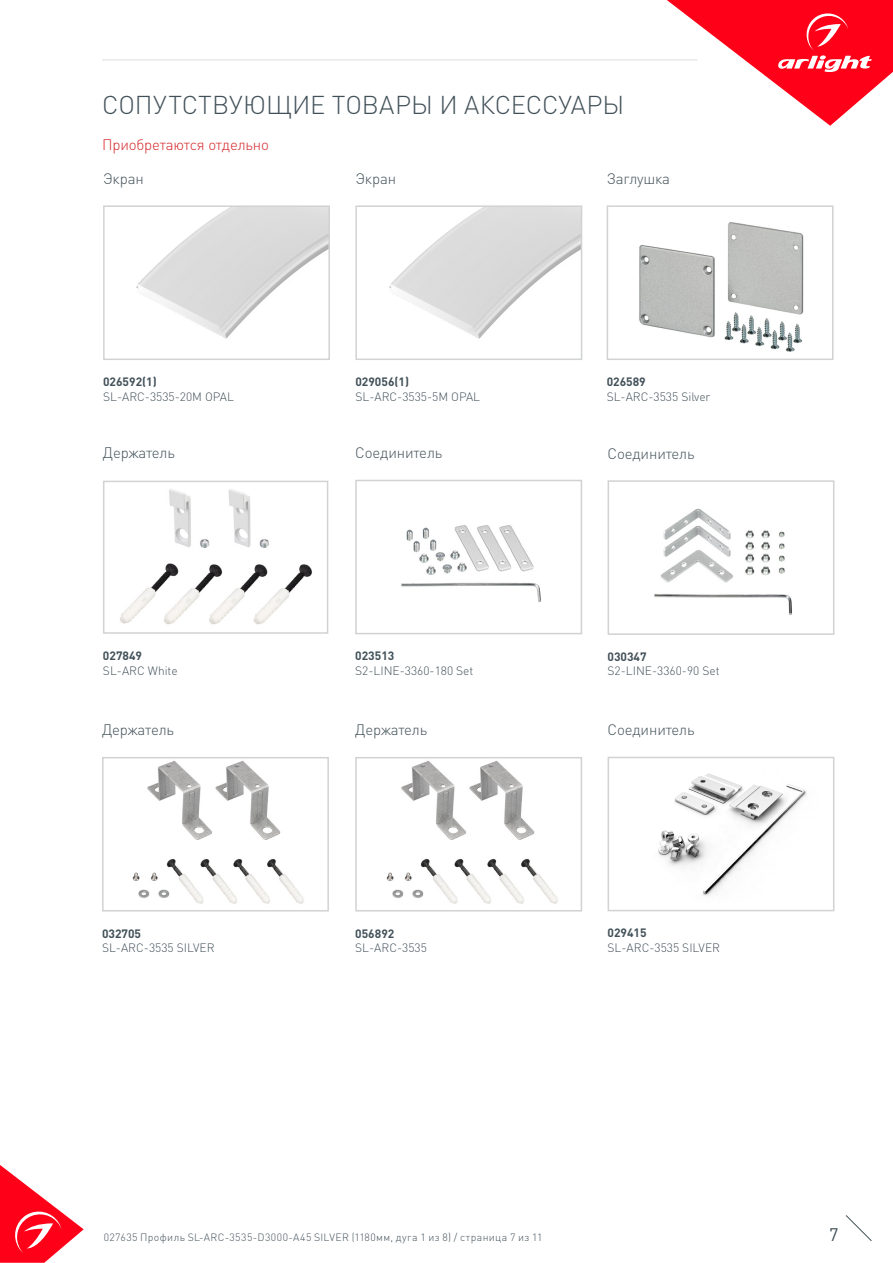
<style>
.page{position:relative;width:893px;height:1263px;background:#fff}
.page>*{position:absolute;margin:0;border:0;box-sizing:border-box;transform-origin:0 0}
.t1{font:300 25.5px "DIN Pro";color:#425159}
.t2{font:18px "DIN Pro";color:#425159}
.t3{font:300 15px "DIN Pro";letter-spacing:-.01em;color:#425159}
.t4{font:300 15px "DIN Pro";letter-spacing:-.01em;color:#d5262a}
.t5{font:300 12px "DIN Pro";color:#425159}
.t6{font:700 12px "DIN Pro";color:#425159}
.t7{font:300 10.5px "DIN Pro";letter-spacing:.04em;color:#425159}
</style>
<div class="page">
<svg style="left:0;top:1165px;width:84px;height:98px"></svg>
<svg style="left:845px;top:1215px;width:27px;height:26px"></svg>
<svg style="left:667px;top:0;width:226px;height:126px"></svg>
<hr style="left:102px;top:60px;width:595px;height:1px;background:#dcdddf">
<img style="left:639px;top:222px;width:165px;height:130px">
<div style="left:607px;top:205px;width:226px;height:155px;border:2px solid #d1d2d4"></div>
<img style="left:120px;top:489px;width:192px;height:136px">
<div style="left:103px;top:481px;width:225px;height:153px;border:2px solid #d1d2d4"></div>
<img style="left:136px;top:208px;width:191px;height:131px">
<div style="left:103px;top:205px;width:227px;height:155px;border:2px solid #d1d2d4"></div>
<img style="left:389px;top:208px;width:190px;height:131px">
<div style="left:355px;top:205px;width:227px;height:155px;border:2px solid #d1d2d4"></div>
<img style="left:658px;top:773px;width:149px;height:123px">
<div style="left:608px;top:757px;width:226px;height:154px;border:2px solid #d1d2d4"></div>
<img style="left:132px;top:761px;width:172px;height:143px">
<div style="left:102px;top:757px;width:227px;height:154px;border:2px solid #d1d2d4"></div>
<img style="left:386px;top:761px;width:172px;height:143px">
<div style="left:355px;top:757px;width:227px;height:154px;border:2px solid #d1d2d4"></div>
<img style="left:401px;top:525px;width:140px;height:77px">
<div style="left:355px;top:480px;width:227px;height:154px;border:2px solid #d1d2d4"></div>
<img style="left:654px;top:508px;width:138px;height:108px">
<div style="left:608px;top:480px;width:226px;height:155px;border:2px solid #d1d2d4"></div>
<p class="t1" style="left:102px;top:87px;width:524px">СОПУТСТВУЮЩИЕ ТОВАРЫ И АКСЕССУАРЫ</p>
<p class="t4" style="left:102px;top:134px;width:168px">Приобретаются отдельно</p>
<p class="t3" style="left:103px;top:168px;width:42px">Экран</p>
<p class="t3" style="left:355px;top:168px;width:42px">Экран</p>
<p class="t3" style="left:607px;top:168px;width:65px">Заглушка</p>
<p class="t6" style="left:103px;top:374px;width:55px">026592(1)</p>
<p class="t5" style="left:103px;top:388px;width:132px">SL-ARC-3535-20M OPAL</p>
<p class="t6" style="left:355px;top:374px;width:55px">029056(1)</p>
<p class="t5" style="left:355px;top:388px;width:126px">SL-ARC-3535-5M OPAL</p>
<p class="t6" style="left:607px;top:374px;width:41px">026589</p>
<p class="t5" style="left:607px;top:388px;width:105px">SL-ARC-3535 Silver</p>
<p class="t3" style="left:103px;top:442px;width:73px">Держатель</p>
<p class="t6" style="left:103px;top:648px;width:41px">027849</p>
<p class="t5" style="left:103px;top:662px;width:76px">SL-ARC White</p>
<p class="t3" style="left:355px;top:442px;width:89px">Соединитель</p>
<p class="t3" style="left:608px;top:443px;width:89px">Соединитель</p>
<p class="t6" style="left:355px;top:648px;width:41px">023513</p>
<p class="t5" style="left:355px;top:662px;width:120px">S2-LINE-3360-180 Set</p>
<p class="t6" style="left:608px;top:648px;width:41px">030347</p>
<p class="t5" style="left:608px;top:663px;width:114px">S2-LINE-3360-90 Set</p>
<p class="t3" style="left:102px;top:720px;width:73px">Держатель</p>
<p class="t3" style="left:355px;top:720px;width:73px">Держатель</p>
<p class="t3" style="left:608px;top:719px;width:89px">Соединитель</p>
<p class="t6" style="left:102px;top:925px;width:41px">032705</p>
<p class="t5" style="left:102px;top:939px;width:114px">SL-ARC-3535 SILVER</p>
<p class="t6" style="left:355px;top:925px;width:41px">056892</p>
<p class="t5" style="left:355px;top:939px;width:73px">SL-ARC-3535</p>
<p class="t6" style="left:608px;top:925px;width:41px">029415</p>
<p class="t5" style="left:608px;top:939px;width:114px">SL-ARC-3535 SILVER</p>
<p class="t7" style="left:104px;top:1230px;width:440px">027635 Профиль SL-ARC-3535-D3000-A45 SILVER (1180мм, дуга 1 из 8) / страница 7 из 11</p>
<h2 class="t2" style="left:829px;top:1222px;width:11px">7</h2>
</div>
